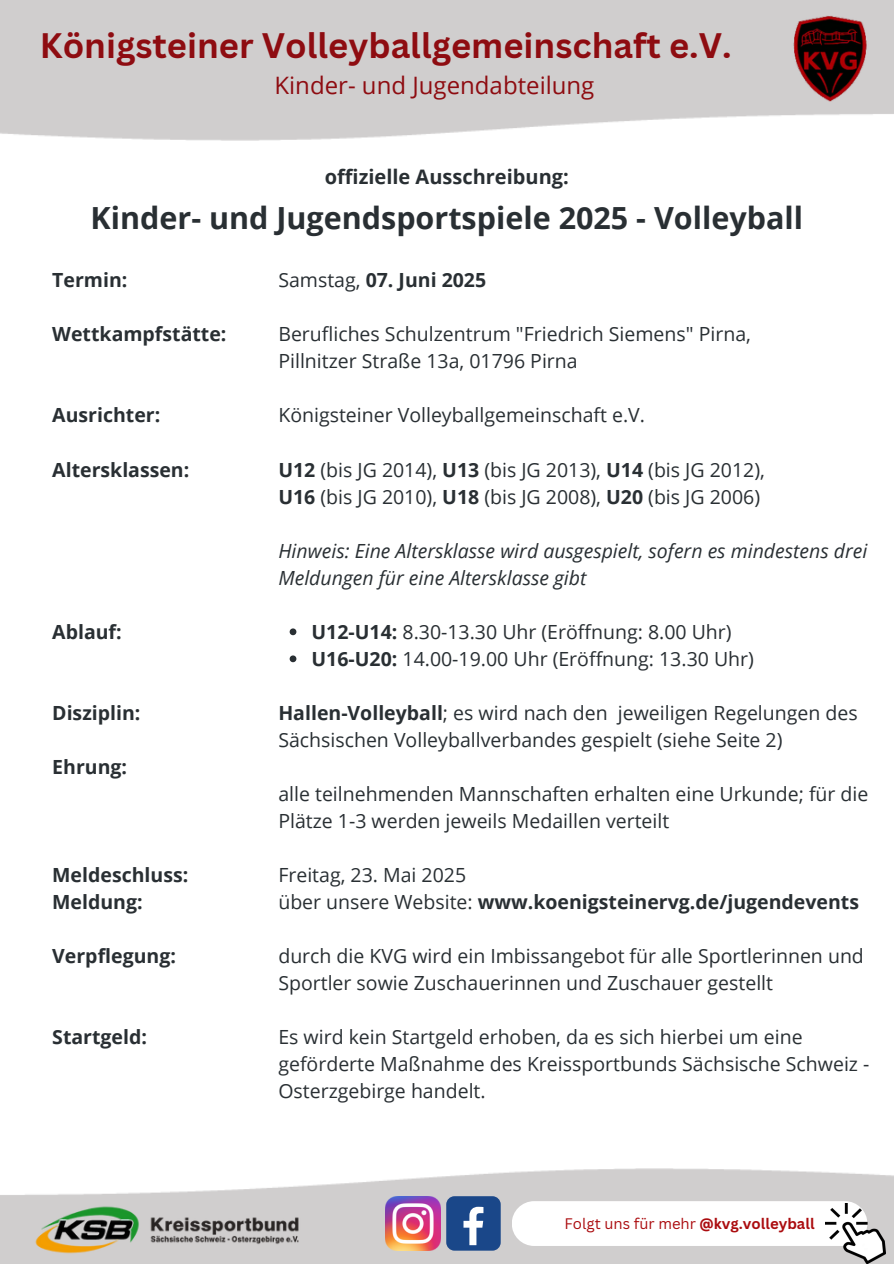
<style>
.page{position:relative;width:894px;height:1264px;background:#fff}
.page>*{position:absolute;margin:0;border:0;box-sizing:border-box;transform-origin:0 0}
.t1{font:700 34.5px "Canva Sans";color:#8e0c11}
.t2{font:700 30.45px "Open Sans";color:#292f33}
.t3{font:24px "Open Sans";color:#8e0c11}
.t4{font:700 19.95px "Open Sans";color:#292f33}
.t5{font:19.5px/27px "Open Sans";color:#292f33}
.t6{font:700 19.5px/27px "Open Sans";color:#292f33}
.t7{font:italic 19.5px/27px "Open Sans";color:#292f33}
.t8{font:14.85px "Canva Sans";color:#ab0c0f}
.s1{font-weight:400}
.s2{font-weight:700}
</style>
<div class="page">
<img style="left:0;top:1168px;width:893px;height:95px">
<img style="left:786px;top:16px;width:86px;height:87px">
<svg style="left:289px;top:628px;width:7px;height:7px"></svg>
<svg style="left:289px;top:655px;width:7px;height:7px"></svg>
<img style="left:385px;top:1196px;width:55px;height:54px">
<div style="left:446px;top:1196px;width:54px;height:54px;background:#1a4789;border-radius:8px"></div>
<svg style="left:463px;top:1206px;width:20px;height:39px"></svg>
<div style="left:511px;top:1201px;width:356px;height:44px;background:#fff;border-radius:22px"></div>
<img style="left:824px;top:1203px;width:61px;height:60px">
<img style="left:30px;top:1201px;width:278px;height:56px">
<p class="t1" style="left:40px;top:21px;width:693px">Königsteiner Volleyballgemeinschaft e.V.</p>
<p class="t3" style="left:274px;top:68px;width:321px">Kinder- und Jugendabteilung</p>
<p class="t4" style="left:324px;top:163px;width:245px">offizielle Ausschreibung:</p>
<p class="t2" style="left:90px;top:197px;width:713px">Kinder- und Jugendsportspiele 2025 - Volleyball</p>
<p class="t6" style="left:52px;top:266px;width:77px">Termin:</p>
<p class="t6" style="left:52px;top:320px;width:176px">Wettkampfstätte:</p>
<p class="t6" style="left:278px;top:266px;width:209px"><span class="s1">Samstag,</span> 07. Juni 2025</p>
<h2 class="t5" style="left:278px;top:320px;width:474px">Berufliches Schulzentrum "Friedrich Siemens" Pirna,</h2>
<h4 class="t5" style="left:278px;top:347px;width:301px">Pillnitzer Straße 13a, 01796 Pirna</h4>
<h4 class="t5" style="left:278px;top:401px;width:368px">Königsteiner Volleyballgemeinschaft e.V.</h4>
<h4 class="t5" style="left:278px;top:455px;width:488px"><span class="s2">U12</span> (bis JG 2014), <span class="s2">U13</span> (bis JG 2013), <span class="s2">U14</span> (bis JG 2012),<br><span class="s2">U16</span> (bis JG 2010), <span class="s2">U18</span> (bis JG 2008), <span class="s2">U20</span> (bis JG 2006)</h4>
<h4 class="t7" style="left:278px;top:536px;width:590px">Hinweis: Eine Altersklasse wird ausgespielt, sofern es mindestens drei<br>Meldungen für eine Altersklasse gibt</h4>
<h4 class="t5" style="left:311px;top:617px;width:421px"><span class="s2">U12-U14:</span> 8.30-13.30 Uhr (Eröffnung: 8.00 Uhr)</h4>
<h4 class="t5" style="left:311px;top:644px;width:444px"><span class="s2">U16-U20:</span> 14.00-19.00 Uhr (Eröffnung: 13.30 Uhr)</h4>
<h4 class="t5" style="left:278px;top:698px;width:580px"><span class="s2">Hallen-Volleyball</span>; es wird nach den jeweiligen Regelungen des<br>Sächsischen Volleyballverbandes gespielt (siehe Seite 2)</h4>
<h4 class="t5" style="left:278px;top:779px;width:591px">alle teilnehmenden Mannschaften erhalten eine Urkunde; für die<br>Plätze 1-3 werden jeweils Medaillen verteilt</h4>
<h4 class="t5" style="left:278px;top:860px;width:189px">Freitag, 23. Mai 2025</h4>
<h4 class="t6" style="left:278px;top:887px;width:582px"><span class="s1">über unsere Website:</span> www.koenigsteinervg.de/jugendevents</h4>
<p class="t5" style="left:278px;top:941px;width:587px">durch die KVG wird ein Imbissangebot für alle Sportlerinnen und<br>Sportler sowie Zuschauerinnen und Zuschauer gestellt</p>
<p class="t5" style="left:278px;top:1022px;width:592px">Es wird kein Startgeld erhoben, da es sich hierbei um eine geförderte Maßnahme des Kreissportbunds Sächsische Schweiz -<br>Osterzgebirge handelt.</p>
<p class="t6" style="left:52px;top:401px;width:109px">Ausrichter:</p>
<p class="t6" style="left:52px;top:455px;width:138px">Altersklassen:</p>
<p class="t6" style="left:52px;top:617px;width:71px">Ablauf:</p>
<p class="t6" style="left:52px;top:698px;width:90px">Disziplin:</p>
<p class="t6" style="left:52px;top:752px;width:76px">Ehrung:</p>
<p class="t6" style="left:52px;top:860px;width:137px">Meldeschluss:<br>Meldung:</p>
<p class="t6" style="left:52px;top:941px;width:125px">Verpflegung:</p>
<p class="t6" style="left:52px;top:1022px;width:96px">Startgeld:</p>
<p class="t8" style="left:564px;top:1213px;width:251px">Folgt uns für mehr <span class="s2">@kvg.volleyball</span></p>
</div>
